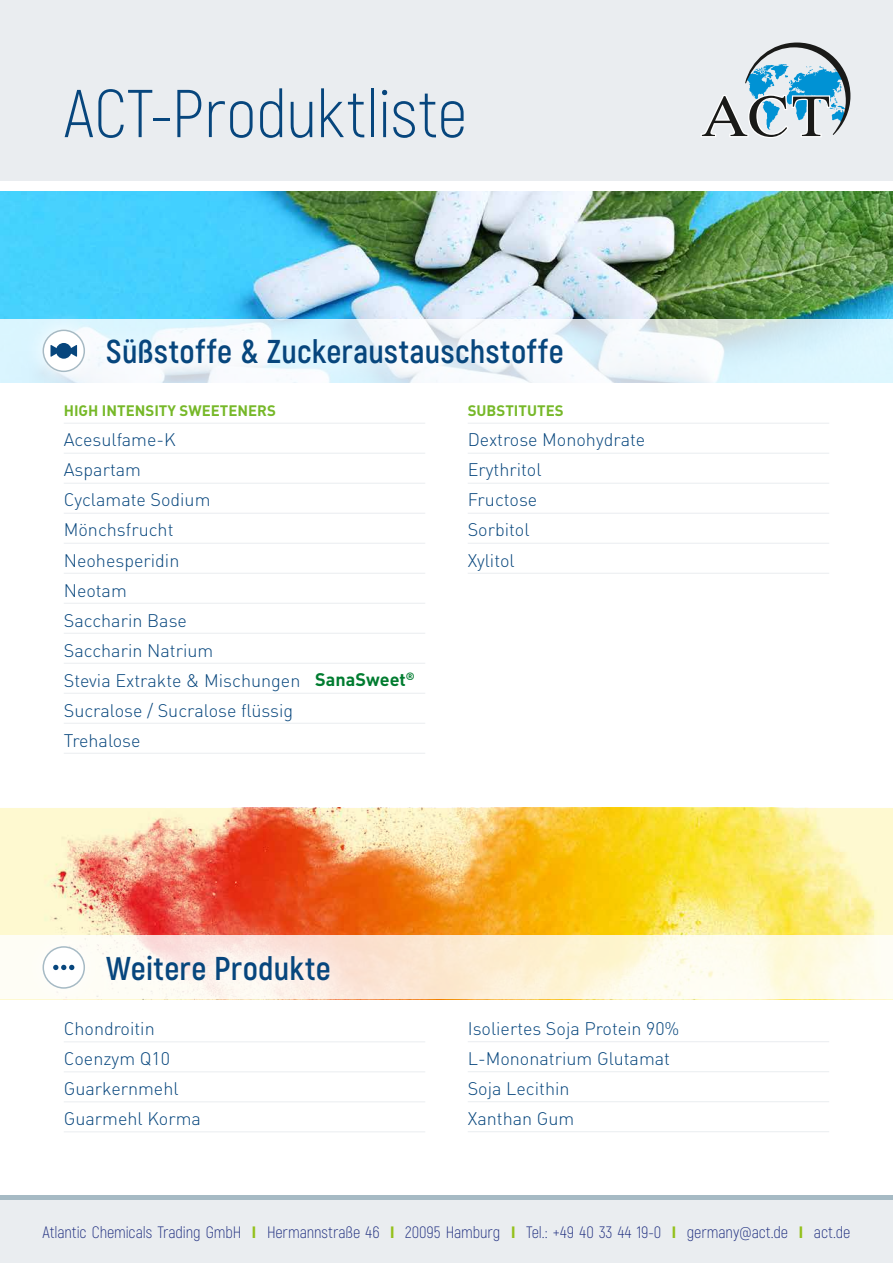
<style>
.page{position:relative;width:893px;height:1263px;background:#fff}
.page>*{position:absolute;margin:0;border:0;box-sizing:border-box;transform-origin:0 0}
.t1{font:300 67.5px "Akrobat";letter-spacing:.005em;color:#07467d}
.t2{font:700 33px "Akrobat";letter-spacing:.01em;color:#07467d}
.t3{font:18px/30px "DIN Light Alternate";color:#07467d}
.t4{font:18px "DIN Bold Alternate";color:#007c30}
.t5{font:300 16.5px "Akrobat";letter-spacing:-.005em;color:#253483}
.t6{font:15px "DIN Bold Alternate";color:#76b828}
.s1{font-family:"DIN";font-weight:300}
.s2{font-weight:900;color:#94c11c}
</style>
<div class="page">
<img style="left:0;top:808px;width:893px;height:127px">
<img style="left:0;top:191px;width:893px;height:128px">
<div style="left:0;top:0;width:893px;height:181px;background:#eaedf0"></div>
<svg style="left:0;top:319px;width:893px;height:64px;fill:#dcf5fd"></svg>
<svg style="left:104px;top:935px;width:789px;height:64px"></svg>
<svg style="left:104px;top:320px;width:477px;height:63px;fill:#f6f9fd"></svg>
<svg style="left:104px;top:938px;width:244px;height:61px"></svg>
<div style="left:0;top:1199px;width:893px;height:64px;background:#eaedf0"></div>
<hr style="left:0;top:1195px;width:893px;height:4px;background:#a6bac4">
<hr style="left:64px;top:423px;width:361px;height:1px;background:#eaedf0">
<hr style="left:64px;top:453px;width:361px;height:1px;background:#eaedf0">
<hr style="left:64px;top:483px;width:361px;height:1px;background:#eaedf0">
<hr style="left:64px;top:513px;width:361px;height:1px;background:#eaedf0">
<hr style="left:64px;top:543px;width:361px;height:1px;background:#eaedf0">
<hr style="left:64px;top:573px;width:361px;height:1px;background:#eaedf0">
<hr style="left:64px;top:603px;width:361px;height:1px;background:#eaedf0">
<hr style="left:64px;top:633px;width:361px;height:1px;background:#eaedf0">
<hr style="left:64px;top:663px;width:361px;height:1px;background:#eaedf0">
<hr style="left:64px;top:693px;width:361px;height:1px;background:#eaedf0">
<hr style="left:64px;top:723px;width:361px;height:1px;background:#eaedf0">
<hr style="left:64px;top:753px;width:361px;height:1px;background:#eaedf0">
<hr style="left:64px;top:1041px;width:361px;height:1px;background:#eaedf0">
<hr style="left:64px;top:1071px;width:361px;height:1px;background:#eaedf0">
<hr style="left:64px;top:1101px;width:361px;height:1px;background:#eaedf0">
<hr style="left:64px;top:1131px;width:361px;height:1px;background:#eaedf0">
<hr style="left:468px;top:423px;width:361px;height:1px;background:#eaedf0">
<hr style="left:468px;top:453px;width:361px;height:1px;background:#eaedf0">
<hr style="left:468px;top:483px;width:361px;height:1px;background:#eaedf0">
<hr style="left:468px;top:513px;width:361px;height:1px;background:#eaedf0">
<hr style="left:468px;top:543px;width:361px;height:1px;background:#eaedf0">
<hr style="left:468px;top:573px;width:361px;height:1px;background:#eaedf0">
<hr style="left:468px;top:1041px;width:361px;height:1px;background:#eaedf0">
<hr style="left:468px;top:1071px;width:361px;height:1px;background:#eaedf0">
<hr style="left:468px;top:1101px;width:361px;height:1px;background:#eaedf0">
<hr style="left:468px;top:1131px;width:361px;height:1px;background:#eaedf0">
<svg style="left:701px;top:43px;width:149px;height:95px"></svg>
<svg style="left:24px;top:311px;width:80px;height:72px"></svg>
<div style="left:43px;top:330px;width:42px;height:42px;background:#fff;border-radius:50%"></div>
<div style="left:56px;top:343px;width:16px;height:16px;background:#07467d;border-radius:50%"></div>
<svg style="left:50px;top:345px;width:9px;height:12px"></svg>
<svg style="left:68px;top:345px;width:9px;height:12px"></svg>
<div style="left:43px;top:330px;width:42px;height:42px;border:2px solid #a6bac4;border-radius:50%"></div>
<svg style="left:24px;top:927px;width:80px;height:73px;fill:#fefdf5"></svg>
<div style="left:43px;top:946px;width:42px;height:43px;background:#fff;border-radius:50%"></div>
<svg style="left:53px;top:965px;width:21px;height:5px"></svg>
<div style="left:43px;top:946px;width:42px;height:43px;border:2px solid #a6bac4;border-radius:50%"></div>
<h1 class="t1" style="left:64px;top:74px;width:405px">ACT-Produktliste</h1>
<h2 class="t2" style="left:106px;top:331px;width:459px">Süßstoffe &amp; Zuckeraustauschstoffe</h2>
<p class="t6" style="left:64px;top:401px;width:214px">HIGH INTENSITY SWEETENERS</p>
<p class="t3" style="left:64px;top:425px;width:238px">Acesulfame-K<br>Aspartam<br>Cyclamate Sodium<br>Mönchsfrucht<br>Neohesperidin<br>Neotam<br>Saccharin Base<br>Saccharin Natrium<br>Stevia Extrakte &amp; Mischungen<br>Sucralose / Sucralose flüssig<br>Trehalose</p>
<p class="t4" style="left:315px;top:668px;width:101px">SanaSweet<sup>®</sup></p>
<p class="t6" style="left:468px;top:401px;width:97px">SUBSTITUTES</p>
<p class="t3" style="left:468px;top:425px;width:179px">Dextrose Monohydrate<br>Erythritol<br>Fructose<br>Sorbitol<br>Xylitol</p>
<h2 class="t2" style="left:106px;top:948px;width:226px">Weitere Produkte</h2>
<p class="t3" style="left:64px;top:1013px;width:139px">Chondroitin<br>Coenzym Q<span class="s1">10<br></span>Guarkernmehl<br>Guarmehl Korma</p>
<p class="t3" style="left:468px;top:1013px;width:213px">Isoliertes Soja Protein <span class="s1">90</span>%<br>L-Mononatrium Glutamat<br>Soja Lecithin<br>Xanthan Gum</p>
<p class="t5" style="left:43px;top:1222px;width:809px">Atlantic Chemicals Trading GmbH <span class="s2">I</span> Hermannstraße 46 <span class="s2">I</span> 20095 Hamburg <span class="s2">I</span> Tel.: +49 40 33 44 19-0 <span class="s2">I</span> germany@act.de <span class="s2">I</span> act.de</p>
</div>
